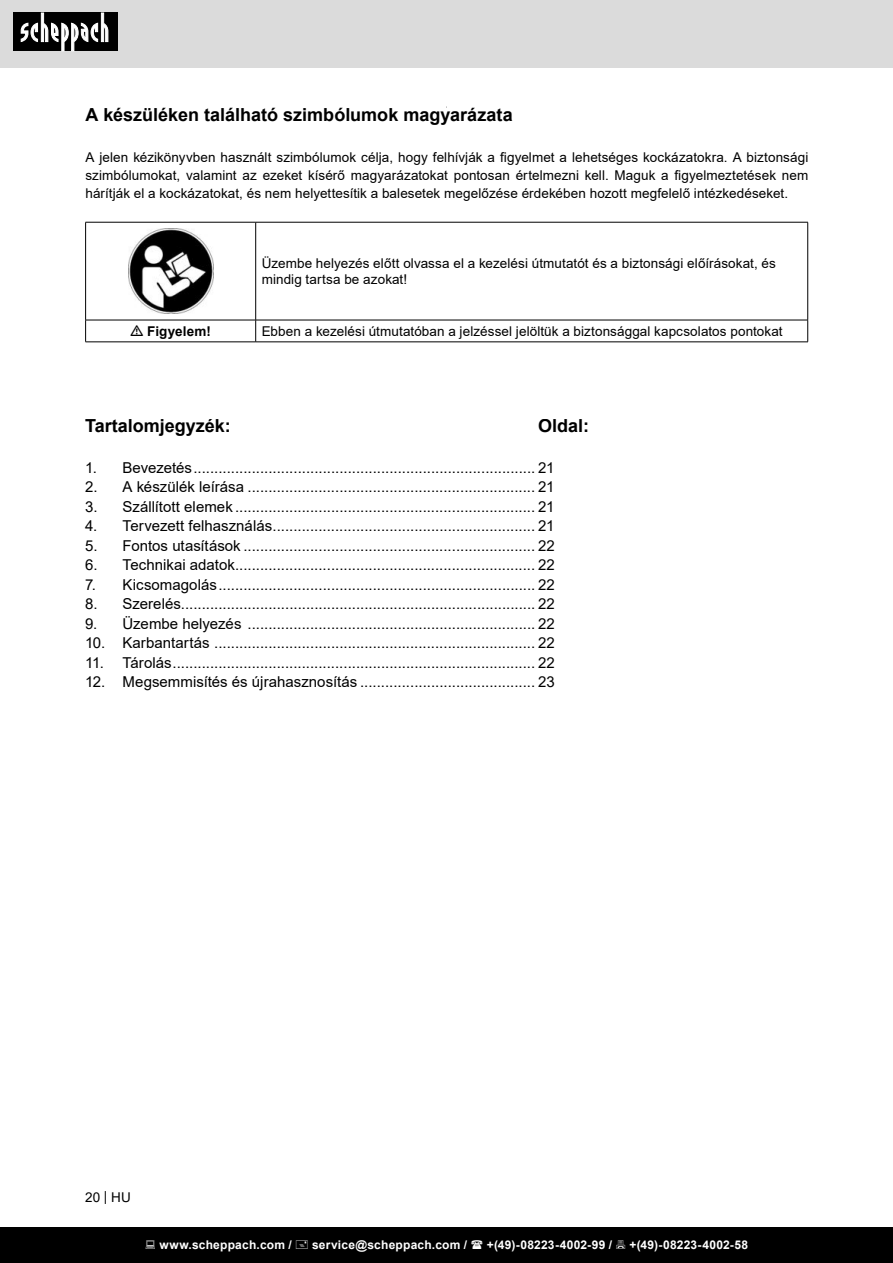
<style>
.page{position:relative;width:893px;height:1263px;background:#fff}
.page>*{position:absolute;margin:0;border:0;box-sizing:border-box;transform-origin:0 0}
.t1{font:700 18px "Arial";color:#000}
.t2{font:15px "Arial";color:#000}
.t3{font:13.5px/18px "Arial";letter-spacing:.005em;color:#000;text-align:justify}
.t4{font:700 13.5px "Arial";letter-spacing:.015em;color:#000}
.t5{font:700 12px "Arial";letter-spacing:.02em;color:#fff}
</style>
<div class="page">
<div style="left:0;top:0;width:893px;height:67px;background:#dbdbdb"></div>
<div style="left:0;top:1227px;width:893px;height:36px;background:#000"></div>
<div style="left:13px;top:13px;width:105px;height:38px;background:#000"></div>
<svg style="left:21px;top:13px;width:87px;height:38px"></svg>
<hr style="left:446px;top:106px;width:1px;height:1051px;background:#c7c7c7">
<div style="left:85px;top:108px;width:723px;height:310px;background:#fff"></div>
<hr style="left:85px;top:222px;width:171px;height:1px;background:#000">
<hr style="left:85px;top:222px;width:1px;height:98px;background:#000">
<hr style="left:256px;top:222px;width:552px;height:1px;background:#000">
<hr style="left:255px;top:222px;width:1px;height:98px;background:#000">
<hr style="left:807px;top:222px;width:1px;height:98px;background:#000">
<hr style="left:85px;top:320px;width:171px;height:1px;background:#000">
<svg style="left:85px;top:320px;width:1px;height:22px"></svg>
<hr style="left:256px;top:320px;width:552px;height:1px;background:#000">
<svg style="left:255px;top:320px;width:1px;height:22px"></svg>
<svg style="left:807px;top:320px;width:1px;height:22px"></svg>
<hr style="left:85px;top:342px;width:171px;height:1px;background:#000">
<hr style="left:256px;top:342px;width:552px;height:1px;background:#000">
<img style="left:128px;top:229px;width:85px;height:85px">
<p class="t1" style="left:85px;top:102px;width:429px">A készüléken található szimbólumok magyarázata</p>
<p class="t3" style="left:85px;top:148px;width:724px">A jelen kézikönyvben használt szimbólumok célja, hogy felhívják a figyelmet a lehetséges kockázatokra. A biztonsági szimbólumokat, valamint az ezeket kísérő magyarázatokat pontosan értelmezni kell. Maguk a figyelmeztetések nem hárítják el a kockázatokat, és nem helyettesítik a balesetek megelőzése érdekében hozott megfelelő intézkedéseket.</p>
<p class="t3" style="left:262px;top:255px;width:516px;line-height:16.2px">Üzembe helyezés előtt olvassa el a kezelési útmutatót és a biztonsági előírásokat, és mindig tartsa be azokat!</p>
<p class="t4" style="left:147px;top:322px;width:65px">Figyelem!</p>
<p class="t3" style="left:262px;top:322px;width:522px">Ebben a kezelési útmutatóban a jelzéssel jelöltük a biztonsággal kapcsolatos pontokat</p>
<p class="t1" style="left:85px;top:413px;width:147px">Tartalomjegyzék:</p>
<p class="t1" style="left:538px;top:413px;width:53px">Oldal:</p>
<p class="t2" style="left:85px;top:457px;width:471px">1. Bevezetés .................................................................................. 21</p>
<p class="t2" style="left:85px;top:477px;width:471px">2. A készülék leírása ..................................................................... 21</p>
<p class="t2" style="left:85px;top:501px;width:471px">3. Szállított elemek ........................................................................ 21</p>
<p class="t2" style="left:85px;top:520px;width:471px">4. Tervezett felhasználás ............................................................... 21</p>
<p class="t2" style="left:85px;top:540px;width:471px">5. Fontos utasítások ...................................................................... 22</p>
<p class="t2" style="left:85px;top:559px;width:471px">6. Technikai adatok ........................................................................ 22</p>
<p class="t2" style="left:85px;top:579px;width:471px">7. Kicsomagolás ............................................................................ 22</p>
<p class="t2" style="left:85px;top:594px;width:471px">8. Szerelés..................................................................................... 22</p>
<p class="t2" style="left:85px;top:613px;width:471px">9. Üzembe helyezés ..................................................................... 22</p>
<p class="t2" style="left:85px;top:637px;width:471px">10. Karbantartás ............................................................................. 22</p>
<p class="t2" style="left:85px;top:657px;width:471px">11. Tárolás ....................................................................................... 22</p>
<p class="t2" style="left:85px;top:672px;width:471px">12. Megsemmisítés és újrahasznosítás .......................................... 23</p>
<p class="t3" style="left:85px;top:1190px;width:47px">20 | HU</p>
<p class="t5" style="left:159px;top:1240px;width:134px">www.scheppach.com /</p>
<p class="t5" style="left:312px;top:1240px;width:157px">service@scheppach.com /</p>
<p class="t5" style="left:487px;top:1240px;width:127px">+(49)-08223-4002-99 /</p>
<p class="t5" style="left:629px;top:1240px;width:120px">+(49)-08223-4002-58</p>
</div>
